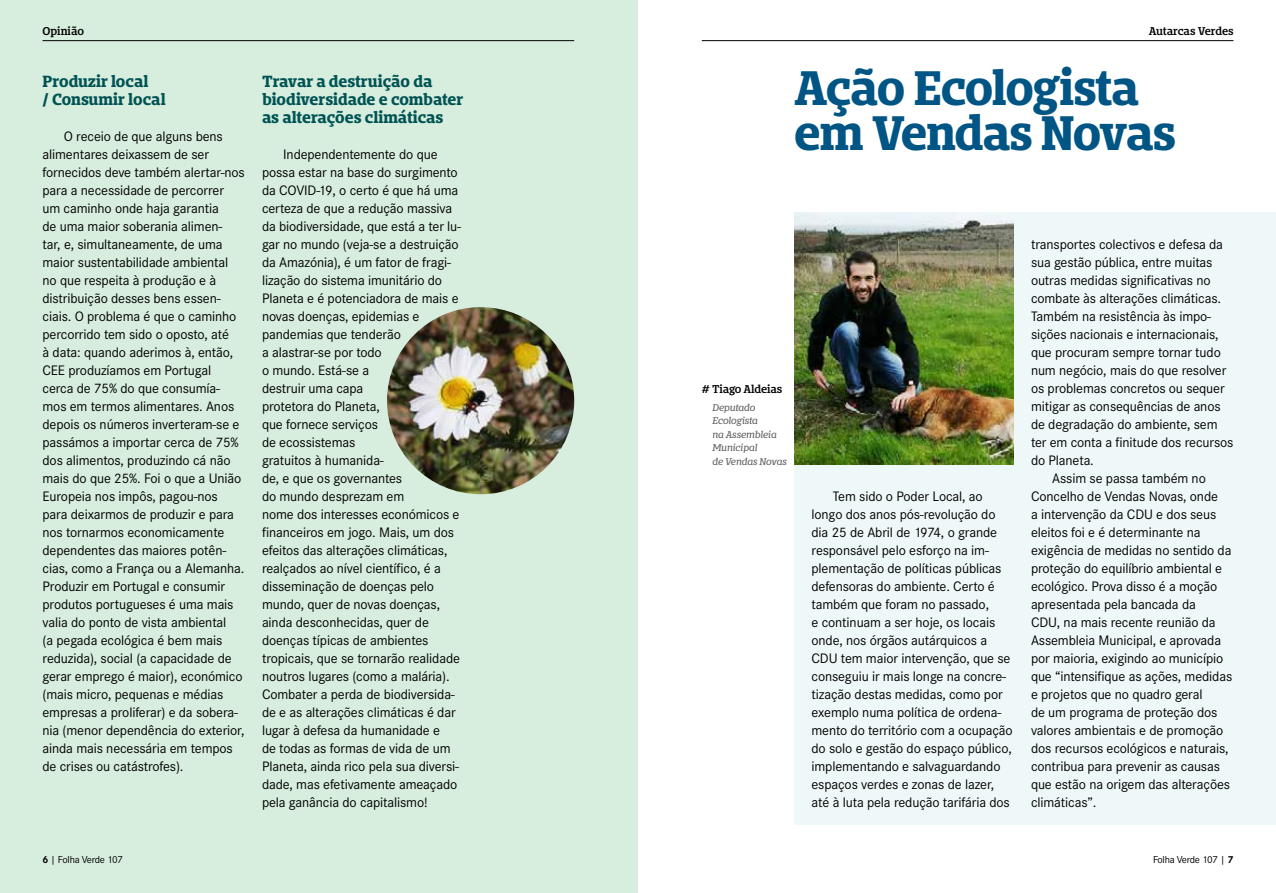
<style>
.page{position:relative;width:1276px;height:893px;background:#fff}
.page>*{position:absolute;margin:0;border:0;box-sizing:border-box;transform-origin:0 0}
.t1{font:700 45px/45px "Bommer Slab";letter-spacing:-.035em;color:#005584}
.t2{font:700 15px/18px "Bommer Slab";letter-spacing:-.005em;color:#005354}
.t3{font:14.25px/18px "Corporate S";letter-spacing:-.01em;color:#000}
.t4{font:600 10.5px "Bommer Slab";letter-spacing:-.01em;color:#000}
.t5{font:10.5px "Corporate S";letter-spacing:-.025em;color:#000}
.t6{font:italic 9px/13.5px "Bommer Slab";letter-spacing:-.02em;color:#58595b}
.s1{font-weight:700}
</style>
<div class="page">
<div style="left:0;top:0;width:638px;height:893px;background:#d7eddd"></div>
<div style="left:794px;top:213px;width:482px;height:612px;background:#eff8f8"></div>
<img style="left:387px;top:307px;width:187px;height:187px;border-radius:94px">
<img style="left:794px;top:219px;width:220px;height:246px">
<hr style="left:43px;top:40px;width:531px;height:1px;background:#000">
<hr style="left:702px;top:40px;width:531px;height:1px;background:#000">
<p class="t4" style="left:43px;top:23px;width:43px">Opinião</p>
<p class="t4" style="left:1148px;top:23px;width:87px">Autarcas Verdes</p>
<p class="t2" style="left:43px;top:72px;width:125px">Produzir local<br>/ Consumir local</p>
<p class="t3" style="left:43px;top:127px;width:204px;text-indent:21px">O receio de que alguns bens alimentares deixassem de ser fornecidos deve também alertar-nos para a necessidade de percorrer um caminho onde haja garantia<br>de uma maior soberania alimen-<br>tar, e, simultaneamente, de uma maior sustentabilidade ambiental no que respeita à produção e à distribuição desses bens essen&shy;ciais. O problema é que o caminho percorrido tem sido o oposto, até<br>à data: quando aderimos à, então,<br>CEE produzíamos em Portugal cerca de 75% do que consumía&shy;mos em termos alimentares. Anos depois os números inverteram-se e passámos a importar cerca de 75% dos alimentos, produzindo cá não mais do que 25%. Foi o que a União<br>Europeia nos impôs, pagou-nos para deixarmos de produzir e para nos tornarmos economicamente dependentes das maiores potên&shy;cias, como a França ou a Alemanha.<br>Produzir em Portugal e consumir produtos portugueses é uma mais valia do ponto de vista ambiental<br>(a pegada ecológica é bem mais reduzida), social (a capacidade de gerar emprego é maior), económico (mais micro, pequenas e médias empresas a proliferar) e da sobera&shy;nia (menor dependência do exterior, ainda mais necessária em tempos de crises ou catástrofes).</p>
<p class="t2" style="left:262px;top:72px;width:203px">Travar a destruição da biodiversidade e combater as alterações climáticas</p>
<p class="t3" style="left:262px;top:145px;width:201px;text-indent:21px">Independentemente do que possa estar na base do surgimento da COVID-19, o certo é que há uma certeza de que a redução massiva da biodiversidade, que está a ter lu&shy;gar no mundo (veja-se a destruição da Amazónia), é um fator de fragi&shy;lização do sistema imunitário do<br>Planeta e é potenciadora de mais e novas doenças, epidemias e pandemias que tenderão<br>a alastrar-se por todo<br>o mundo. Está-se a<br>destruir uma capa<br>protetora do Planeta,<br>que fornece serviços<br>de ecossistemas<br>gratuitos à humanida-<br>de, e que os governantes<br>do mundo desprezam em<br>nome dos interesses económicos e financeiros em jogo. Mais, um dos efeitos das alterações climáticas, realçados ao nível científico, é a disseminação de doenças pelo mundo, quer de novas doenças, ainda desconhecidas, quer de doenças típicas de ambientes tropicais, que se tornarão realidade noutros lugares (como a malária).<br>Combater a perda de biodiversida&shy;de e as alterações climáticas é dar lugar à defesa da humanidade e<br>de todas as formas de vida de um<br>Planeta, ainda rico pela sua diversi&shy;dade, mas efetivamente ameaçado pela ganância do capitalismo!</p>
<h1 class="t1" style="left:794px;top:65px;width:384px">Ação Ecologista em Vendas Novas</h1>
<p class="t4" style="left:702px;top:381px;width:82px"># Tiago Aldeias</p>
<p class="t6" style="left:712px;top:401px;width:76px">Deputado<br>Ecologista<br>na Assembleia<br>Municipal<br>de Vendas Novas</p>
<p class="t3" style="left:811px;top:487px;width:203px;text-indent:21px">Tem sido o Poder Local, ao longo dos anos pós-revolução do dia 25 de Abril de 1974, o grande responsável pelo esforço na im&shy;plementação de políticas públicas defensoras do ambiente. Certo é também que foram no passado,<br>e continuam a ser hoje, os locais onde, nos órgãos autárquicos a<br>CDU tem maior intervenção, que se conseguiu ir mais longe na concre&shy;tização destas medidas, como por exemplo numa política de ordena&shy;mento do território com a ocupação do solo e gestão do espaço público, implementando e salvaguardando espaços verdes e zonas de lazer, até à luta pela redução tarifária dos</p>
<p class="t3" style="left:1031px;top:235px;width:193px">transportes colectivos e defesa da</p>
<p class="t3" style="left:1031px;top:253px;width:183px">sua gestão pública, entre muitas</p>
<p class="t3" style="left:1031px;top:271px;width:181px">outras medidas significativas no</p>
<p class="t3" style="left:1031px;top:289px;width:192px">combate às alterações climáticas.</p>
<p class="t3" style="left:1031px;top:307px;width:182px">Também na resistência às impo-</p>
<p class="t3" style="left:1031px;top:325px;width:189px">sições nacionais e internacionais,</p>
<p class="t3" style="left:1031px;top:343px;width:191px">que procuram sempre tornar tudo</p>
<p class="t3" style="left:1031px;top:361px;width:197px">num negócio, mais do que resolver</p>
<p class="t3" style="left:1031px;top:379px;width:195px">os problemas concretos ou sequer</p>
<p class="t3" style="left:1031px;top:397px;width:191px">mitigar as consequências de anos</p>
<p class="t3" style="left:1031px;top:415px;width:188px">de degradação do ambiente, sem</p>
<p class="t3" style="left:1031px;top:433px;width:204px">ter em conta a finitude dos recursos</p>
<p class="t3" style="left:1031px;top:451px;width:64px">do Planeta.</p>
<p class="t3" style="left:1052px;top:469px;width:155px">Assim se passa também no</p>
<p class="t3" style="left:1031px;top:487px;width:188px">Concelho de Vendas Novas, onde</p>
<p class="t3" style="left:1031px;top:505px;width:187px">a intervenção da CDU e dos seus</p>
<p class="t3" style="left:1031px;top:523px;width:171px">eleitos foi e é determinante na</p>
<p class="t3" style="left:1031px;top:541px;width:202px">exigência de medidas no sentido da</p>
<p class="t3" style="left:1031px;top:559px;width:193px">proteção do equilíbrio ambiental e</p>
<p class="t3" style="left:1031px;top:577px;width:188px">ecológico. Prova disso é a moção</p>
<p class="t3" style="left:1031px;top:595px;width:166px">apresentada pela bancada da</p>
<p class="t3" style="left:1031px;top:613px;width:186px">CDU, na mais recente reunião da</p>
<p class="t3" style="left:1031px;top:631px;width:192px">Assembleia Municipal, e aprovada</p>
<p class="t3" style="left:1031px;top:649px;width:194px">por maioria, exigindo ao município</p>
<p class="t3" style="left:1031px;top:667px;width:203px">que “intensifique as ações, medidas</p>
<p class="t3" style="left:1031px;top:685px;width:173px">e projetos que no quadro geral</p>
<p class="t3" style="left:1031px;top:703px;width:188px">de um programa de proteção dos</p>
<p class="t3" style="left:1031px;top:721px;width:194px">valores ambientais e de promoção</p>
<p class="t3" style="left:1031px;top:739px;width:199px">dos recursos ecológicos e naturais,</p>
<p class="t3" style="left:1031px;top:757px;width:190px">contribua para prevenir as causas</p>
<p class="t3" style="left:1031px;top:775px;width:200px">que estão na origem das alterações</p>
<p class="t3" style="left:1031px;top:793px;width:67px">climáticas”.</p>
<p class="t5" style="left:43px;top:853px;width:82px"><span class="s1">6</span> | Folha Verde 107</p>
<p class="t5" style="left:1153px;top:853px;width:82px">Folha Verde 107 | <span class="s1">7</span></p>
</div>
